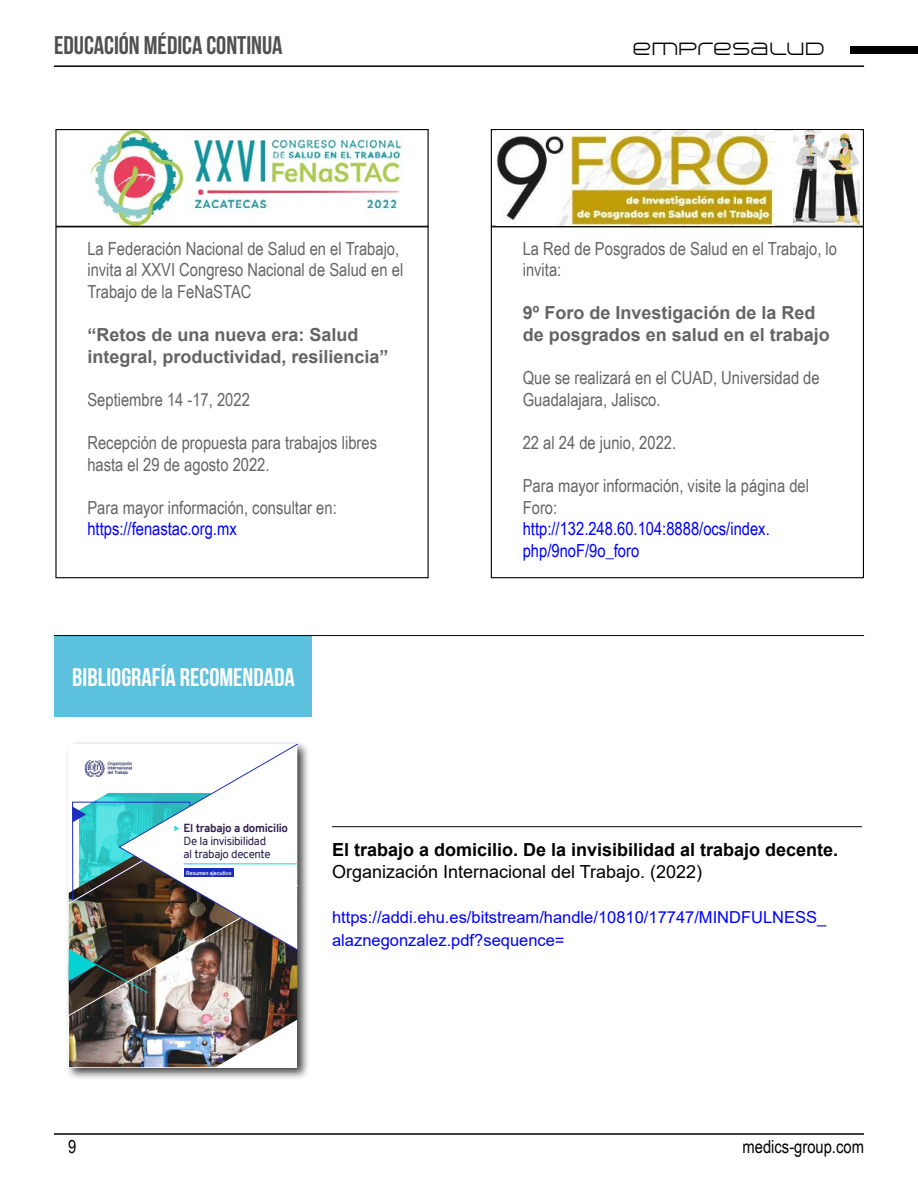
<style>
.page{position:relative;width:918px;height:1188px;background:#fff}
.page>*{position:absolute;margin:0;border:0;box-sizing:border-box;transform-origin:0 0}
.t1{font:25.5px "Bebas Neue";color:#fefefe}
.t2{font:25.5px "Bebas Neue";color:#505050}
.t3{font:18px/21.6px "Arial Narrow";color:#636466}
.t4{font:700 18px/21.6px "Arial";color:#636466}
.t5{font:18px/21.6px "Arial Narrow";color:#00f}
.t6{font:700 18px "Arial";color:#000}
.t7{font:18px "Arial";color:#000}
.t8{font:18px "Arial Narrow";color:#000}
.t9{font:300 18px "Arkitech";letter-spacing:-.04em;color:#000}
.t10{font:16.5px/22.5px "Arial";color:#00f}
.t11{font:11.55px/12.6px "Overpass";letter-spacing:-.035em;color:#2c1b4d}
.t12{font:700 11.55px "Overpass";letter-spacing:-.03em;color:#2c1b4d}
.t13{font:700 5.4px "Overpass";letter-spacing:-.025em;color:#fff}
</style>
<div class="page">
<div style="left:850px;top:47px;width:68px;height:7px;background:#000"></div>
<hr style="left:54px;top:1133px;width:810px;height:2px;background:#000">
<div style="left:491px;top:226px;width:373px;height:352px;background:#fff;border:1px solid #000"></div>
<div style="left:491px;top:129px;width:373px;height:98px;background:#fff;border:1px solid #000"></div>
<div style="left:55px;top:636px;width:257px;height:81px;background:#5bc1dc"></div>
<hr style="left:54px;top:65px;width:810px;height:2px;background:#000">
<hr style="left:54px;top:635px;width:810px;height:1px;background:#000">
<hr style="left:332px;top:826px;width:530px;height:1px;background:#000">
<img style="left:90px;top:131px;width:312px;height:94px">
<div style="left:55px;top:129px;width:374px;height:98px;border:1px solid #000"></div>
<img style="left:497px;top:130px;width:277px;height:96px">
<img style="left:793px;top:130px;width:67px;height:95px">
<div style="left:65px;top:741px;width:245px;height:339px;background:#000;opacity:.75"></div>
<img style="left:69px;top:1018px;width:228px;height:49px">
<img style="left:69px;top:744px;width:228px;height:274px">
<img style="left:85px;top:760px;width:47px;height:16px">
<h1 class="t2" style="left:54px;top:31px;width:230px">EDUCACIÓN MÉDICA CONTINUA</h1>
<p class="t3" style="left:87px;top:237px;width:317px">La Federación Nacional de Salud en el Trabajo, invita al XXVI Congreso Nacional de Salud en el<br>Trabajo de la FeNaSTAC</p>
<p class="t4" style="left:87px;top:324px;width:303px">“Retos de una nueva era: Salud integral, productividad, resiliencia”</p>
<p class="t3" style="left:87px;top:388px;width:164px">Septiembre 14 -17, 2022</p>
<p class="t3" style="left:87px;top:431px;width:291px">Recepción de propuesta para trabajos libres hasta el 29 de agosto 2022.</p>
<p class="t3" style="left:87px;top:496px;width:251px">Para mayor información, consultar en:</p>
<p class="t5" style="left:87px;top:518px;width:151px">https://fenastac.org.mx</p>
<h1 class="t1" style="left:72px;top:663px;width:224px">BIBLIOGRAFÍA RECOMENDADA</h1>
<p class="t9" style="left:631px;top:37px;width:194px">EMPRESALUD</p>
<p class="t3" style="left:523px;top:237px;width:316px">La Red de Posgrados de Salud en el Trabajo, lo invita:</p>
<p class="t4" style="left:523px;top:302px;width:309px">9º Foro de Investigación de la Red de posgrados en salud en el trabajo</p>
<p class="t3" style="left:523px;top:366px;width:298px">Que se realizará en el CUAD, Universidad de<br>Guadalajara, Jalisco.</p>
<p class="t3" style="left:523px;top:431px;width:155px">22 al 24 de junio, 2022.</p>
<p class="t3" style="left:523px;top:474px;width:288px">Para mayor información, visite la página del<br>Foro:</p>
<p class="t5" style="left:523px;top:518px;width:249px">http://132.248.60.104:8888/ocs/index. php/9noF/9o_foro</p>
<p class="t12" style="left:184px;top:820px;width:106px">El trabajo a domicilio</p>
<p class="t11" style="left:184px;top:835px;width:89px">De la invisibilidad al trabajo decente</p>
<p class="t13" style="left:186px;top:869px;width:47px">Resumen ejecutivo</p>
<p class="t6" style="left:332px;top:837px;width:508px">El trabajo a domicilio. De la invisibilidad al trabajo decente.</p>
<p class="t7" style="left:332px;top:860px;width:372px">Organización Internacional del Trabajo. (2022)</p>
<p class="t10" style="left:332px;top:906px;width:496px">https://addi.ehu.es/bitstream/handle/10810/17747/MINDFULNESS_ alaznegonzalez.pdf?sequence=</p>
<p class="t8" style="left:68px;top:1133px;width:10px">9</p>
<p class="t8" style="left:743px;top:1133px;width:123px">medics-group.com</p>
</div>
